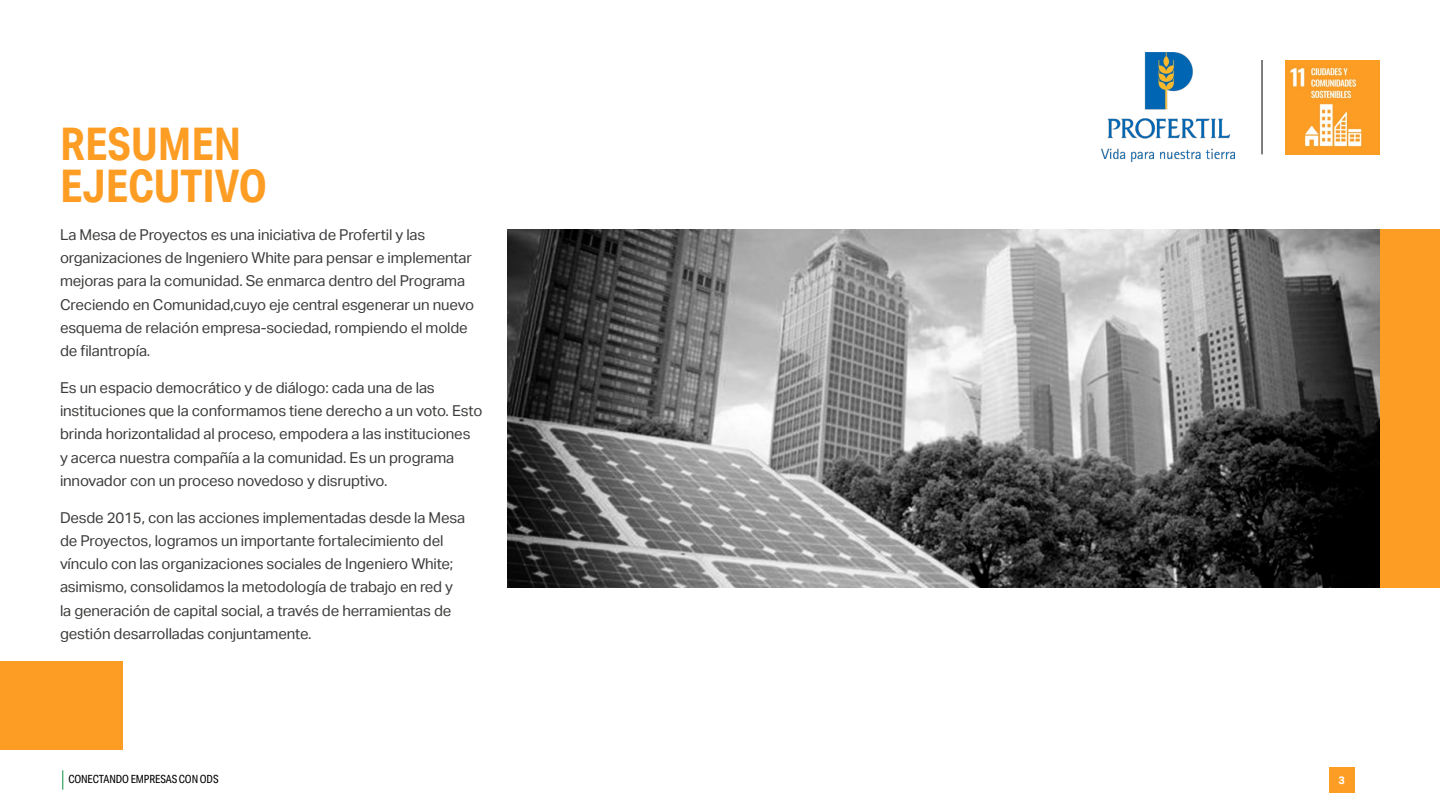
<style>
.page{position:relative;width:1440px;height:810px;background:#fff}
.page>*{position:absolute;margin:0;border:0;box-sizing:border-box;transform-origin:0 0}
.t1{font:700 45px/42.8px "Aktiv Grotesk Cd";color:#fd9d24}
.t2{font:15px/23.2px "Aktiv Grotesk";letter-spacing:-.01em;color:#3c3c3b}
.t3{font:11.25px "Aktiv Grotesk Cd";letter-spacing:-.01em;color:#000}
.t4{font:700 10.88px "Aktiv Grotesk";color:#fff}
</style>
<div class="page">
<svg style="left:62px;top:770px;width:1px;height:20px"></svg>
<div style="left:1329px;top:767px;width:25px;height:26px;background:#fd9d24"></div>
<img style="left:1285px;top:60px;width:95px;height:95px">
<hr style="left:1262px;top:60px;width:1px;height:94px;background:#000">
<img style="left:1102px;top:53px;width:132px;height:108px">
<img style="left:508px;top:229px;width:872px;height:359px">
<div style="left:1380px;top:229px;width:60px;height:359px;background:#fd9d24"></div>
<div style="left:0;top:661px;width:123px;height:89px;background:#fd9d24"></div>
<p class="t1" style="left:60px;top:122px;width:209px">RESUMEN<br>EJECUTIVO</p>
<p class="t2" style="left:60px;top:223px;width:416px">La Mesa de Proyectos es una iniciativa de Profertil y las organizaciones de Ingeniero White para pensar e implementar mejoras para la comunidad. Se enmarca dentro del Programa Creciendo en Comunidad,cuyo eje central esgenerar un nuevo esquema de relación empresa-sociedad, rompiendo el molde de filantropía.</p>
<p class="t2" style="left:60px;top:376px;width:424px">Es un espacio democrático y de diálogo: cada una de las instituciones que la conformamos tiene derecho a un voto. Esto brinda horizontalidad al proceso, empodera a las instituciones<br>y acerca nuestra compañía a la comunidad. Es un programa innovador con un proceso novedoso y disruptivo.</p>
<p class="t2" style="left:60px;top:506px;width:407px">Desde 2015, con las acciones implementadas desde la Mesa de Proyectos, logramos un importante fortalecimiento del vínculo con las organizaciones sociales de Ingeniero White; asimismo, consolidamos la metodología de trabajo en red y la generación de capital social, a través de herramientas de gestión desarrolladas conjuntamente.</p>
<p class="t3" style="left:68px;top:773px;width:152px">CONECTANDO EMPRESAS CON ODS</p>
<p class="t4" style="left:1338px;top:774px;width:8px">3</p>
</div>
